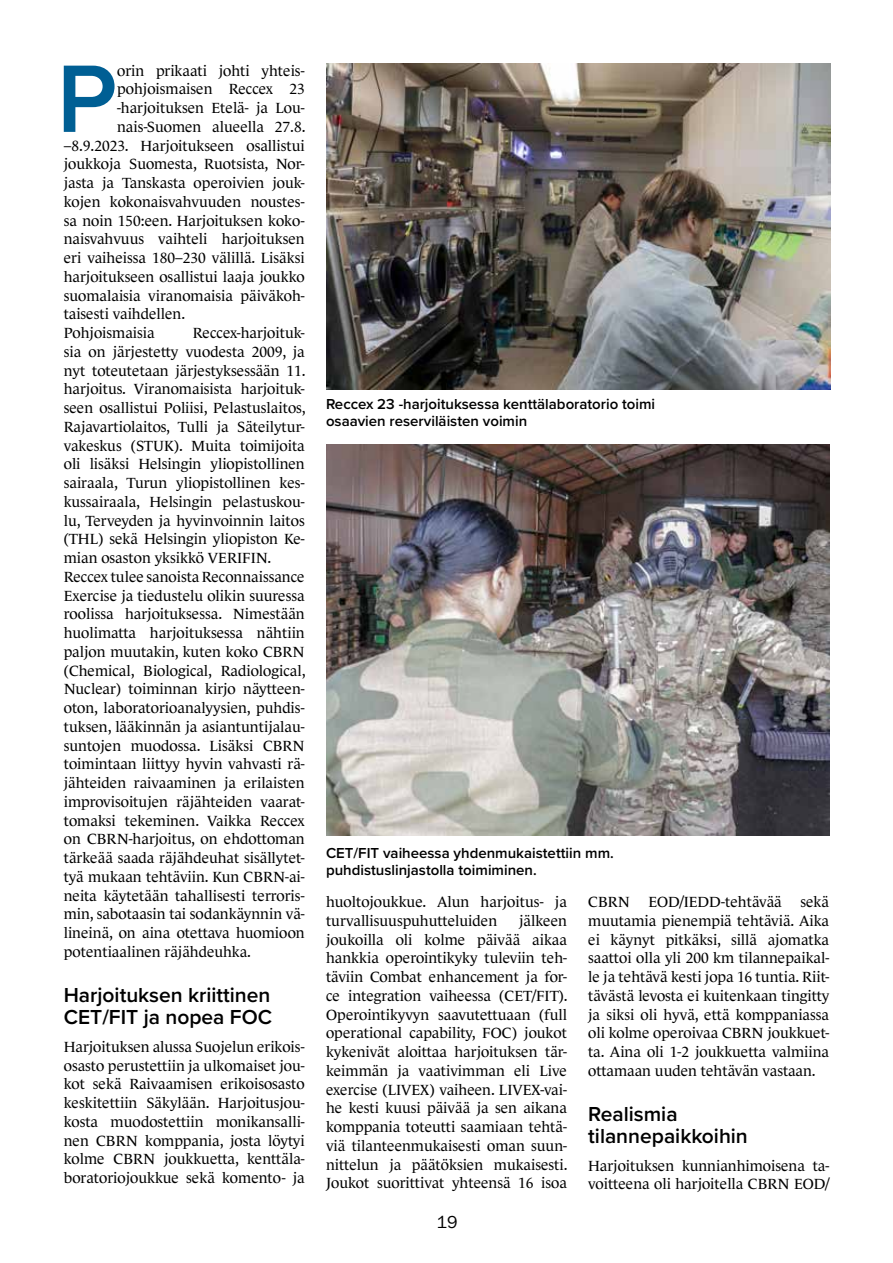
<style>
.page{position:relative;width:893px;height:1263px;background:#fff}
.page>*{position:absolute;margin:0;border:0;box-sizing:border-box;transform-origin:0 0}
.t1{font:600 99.3px "Proxima Nova";color:#005f94}
.t2{font:600 21px/22.5px "Proxima Nova";color:#000}
.t3{font:18px "Franklin Gothic URW Boo";color:#000}
.t4{font:15px/18.8px "Le Monde Journal Std";color:#000}
.t5{font:600 15px/16.5px "Proxima Nova";color:#000}
</style>
<div class="page">
<img style="left:326px;top:444px;width:503px;height:392px">
<img style="left:326px;top:64px;width:504px;height:325px">
<h1 class="t1" style="left:57px;top:25px;width:62px">P</h1>
<p class="t4" style="left:117px;top:61px;width:189px">orin prikaati johti yhteis-</p>
<p class="t4" style="left:117px;top:80px;width:189px">pohjoismaisen Reccex 23</p>
<p class="t4" style="left:117px;top:99px;width:189px">-harjoituksen Etelä- ja Lou-</p>
<p class="t4" style="left:117px;top:117px;width:190px">nais-Suomen alueella 27.8.</p>
<p class="t4" style="left:64px;top:136px;width:242px">–8.9.2023. Harjoitukseen osallistui</p>
<p class="t4" style="left:64px;top:155px;width:242px">joukkoja Suomesta, Ruotsista, Nor-</p>
<p class="t4" style="left:64px;top:174px;width:242px">jasta ja Tanskasta operoivien jouk-</p>
<p class="t4" style="left:64px;top:192px;width:242px">kojen kokonaisvahvuuden noustes-</p>
<p class="t4" style="left:64px;top:211px;width:242px">sa noin 150:een. Harjoituksen koko-</p>
<p class="t4" style="left:64px;top:230px;width:242px">naisvahvuus vaihteli harjoituksen</p>
<p class="t4" style="left:64px;top:249px;width:242px">eri vaiheissa 180–230 välillä. Lisäksi</p>
<p class="t4" style="left:64px;top:267px;width:242px">harjoitukseen osallistui laaja joukko</p>
<p class="t4" style="left:64px;top:286px;width:242px">suomalaisia viranomaisia päiväkoh-</p>
<p class="t4" style="left:64px;top:305px;width:123px">taisesti vaihdellen.</p>
<p class="t4" style="left:64px;top:324px;width:92px">Pohjoismaisia</p>
<p class="t4" style="left:64px;top:324px;width:243px;text-indent:129px">Reccex-harjoituk&shy;sia on järjestetty vuodesta 2009, ja nyt toteutetaan järjestyksessään 11. harjoitus. Viranomaisista harjoituk&shy;seen osallistui Poliisi, Pelastuslaitos, Rajavartiolaitos, Tulli ja Säteilytur&shy;vakeskus (STUK). Muita toimijoita oli lisäksi Helsingin yliopistollinen sairaala, Turun yliopistollinen kes&shy;kussairaala, Helsingin pelastuskou&shy;lu, Terveyden ja hyvinvoinnin laitos (THL) sekä Helsingin yliopiston Ke&shy;mian osaston yksikkö VERIFIN.<br>Reccex tulee sanoista Reconnaissance Exercise ja tiedustelu olikin suuressa roolissa harjoituksessa. Nimestään huolimatta harjoituksessa nähtiin paljon muutakin, kuten koko CBRN (Chemical, Biological, Radiological, Nuclear) toiminnan kirjo näytteen&shy;oton, laboratorioanalyysien, puhdis&shy;tuksen, lääkinnän ja asiantuntijalau&shy;suntojen muodossa. Lisäksi CBRN toimintaan liittyy hyvin vahvasti rä&shy;jähteiden raivaaminen ja erilaisten improvisoitujen räjähteiden vaarat&shy;tomaksi tekeminen. Vaikka Reccex on CBRN-harjoitus, on ehdottoman tärkeää saada räjähdeuhat sisällytet&shy;tyä mukaan tehtäviin. Kun CBRN-ai&shy;neita käytetään tahallisesti terroris&shy;min, sabotaasin tai sodankäynnin vä&shy;lineinä, on aina otettava huomioon potentiaalinen räjähdeuhka.</p>
<h2 class="t2" style="left:64px;top:983px;width:210px">Harjoituksen kriittinen<br>CET/FIT ja nopea FOC</h2>
<p class="t4" style="left:64px;top:1037px;width:242px;text-align:justify">Harjoituksen alussa Suojelun erikois&shy;osasto perustettiin ja ulkomaiset jou&shy;kot sekä Raivaamisen erikoisosasto keskitettiin Säkylään. Harjoitusjou&shy;kosta muodostettiin monikansalli&shy;nen CBRN komppania, josta löytyi kolme CBRN joukkuetta, kenttäla&shy;boratoriojoukkue sekä komento- ja</p>
<p class="t5" style="left:326px;top:396px;width:331px">Reccex 23 -harjoituksessa kenttälaboratorio toimi osaavien reserviläisten voimin</p>
<p class="t5" style="left:326px;top:844px;width:289px">CET/FIT vaiheessa yhdenmukaistettiin mm. puhdistuslinjastolla toimiminen.</p>
<p class="t4" style="left:326px;top:892px;width:242px">huoltojoukkue. Alun harjoitus- ja turvallisuuspuhutteluiden</p>
<p class="t4" style="left:326px;top:911px;width:243px;text-align:justify;text-indent:193px">jälkeen joukoilla oli kolme päivää aikaa hankkia operointikyky tuleviin teh&shy;täviin Combat enhancement ja for&shy;ce integration vaiheessa (CET/FIT).<br>Operointikyvyn saavutettuaan (full operational capability, FOC) joukot kykenivät aloittaa harjoituksen tär&shy;keimmän ja vaativimman eli Live exercise (LIVEX) vaiheen. LIVEX-vai&shy;he kesti kuusi päivää ja sen aikana komppania toteutti saamiaan tehtä&shy;viä tilanteenmukaisesti oman suun&shy;nittelun ja päätöksien mukaisesti.<br>Joukot suorittivat yhteensä 16 isoa</p>
<p class="t3" style="left:437px;top:1211px;width:23px">19</p>
<p class="t4" style="left:588px;top:892px;width:242px;text-align:justify">CBRN EOD/IEDD-tehtävää sekä muutamia pienempiä tehtäviä. Aika ei käynyt pitkäksi, sillä ajomatka saattoi olla yli 200 km tilannepaikal&shy;le ja tehtävä kesti jopa 16 tuntia. Riit&shy;tävästä levosta ei kuitenkaan tingitty ja siksi oli hyvä, että komppaniassa oli kolme operoivaa CBRN joukkuet&shy;ta. Aina oli 1-2 joukkuetta valmiina ottamaan uuden tehtävän vastaan.</p>
<h2 class="t2" style="left:588px;top:1102px;width:161px">Realismia tilannepaikkoihin</h2>
<p class="t4" style="left:588px;top:1156px;width:242px">Harjoituksen kunnianhimoisena ta&shy;voitteena oli harjoitella CBRN EOD/</p>
</div>
